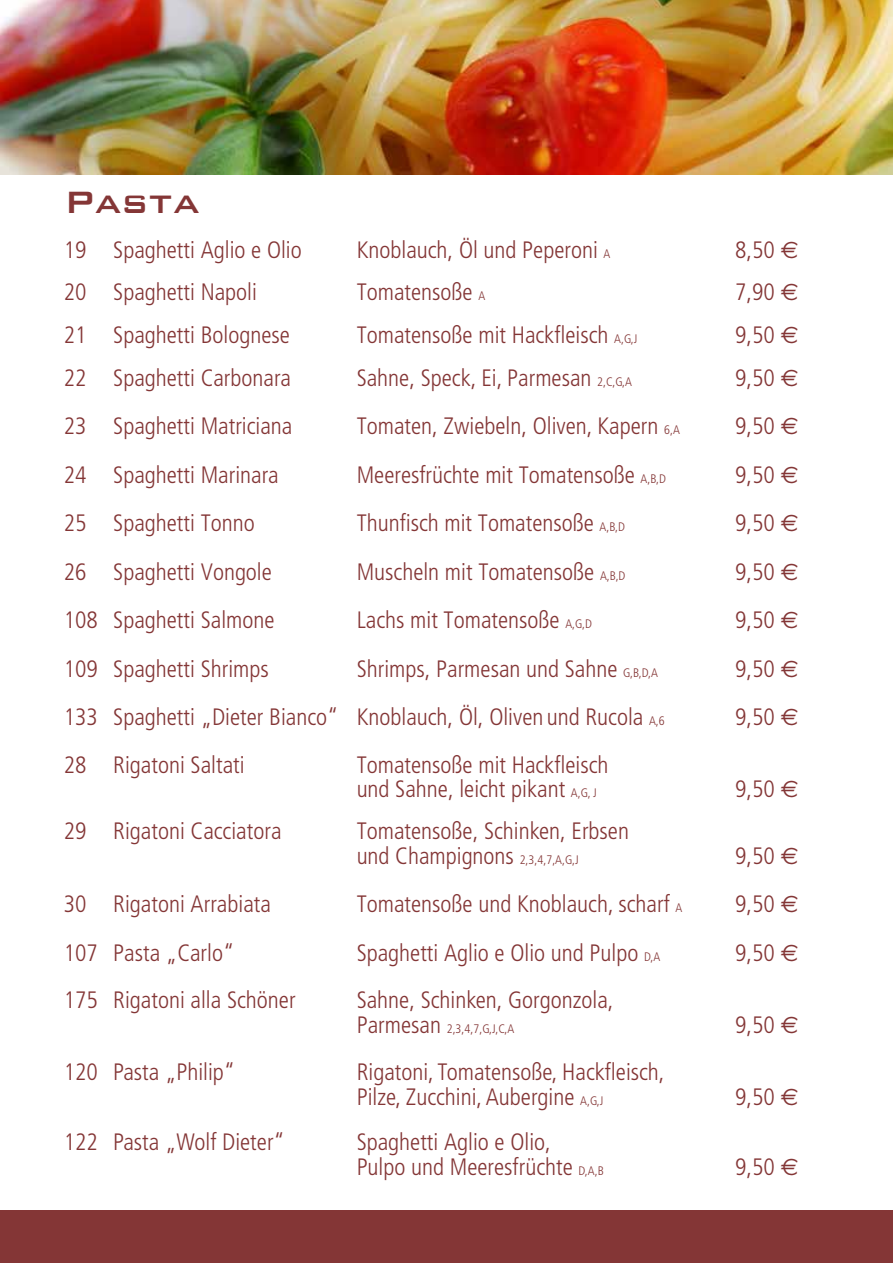
<style>
.page{position:relative;width:893px;height:1263px;background:#fff}
.page>*{position:absolute;margin:0;border:0;box-sizing:border-box;transform-origin:0 0}
.t1{font:500 41.25px "Bank Gothic";color:#843636}
.t2{font:300 condensed 23.7px/24.8px "Frutiger";color:#843636}
.t3{font:300 condensed 12.3px "Frutiger";color:#843636}
.s1{font-size:12.3px}
.s2{font-family:"Euro Sans";font-weight:400;font-stretch:normal}
.s3{font-size:23.7px}
</style>
<div class="page">
<img style="left:0;top:0;width:893px;height:174px">
<div style="left:0;top:1210px;width:893px;height:53px;background:#843636"></div>
<h1 class="t1" style="left:64px;top:170px;width:137px">Pasta</h1>
<p class="t2" style="left:64px;top:237px;width:240px">19 Spaghetti Aglio e Olio</p>
<p class="t2" style="left:357px;top:237px;width:255px">Knoblauch, Öl und Peperoni <span class="s1">A</span></p>
<p class="t2" style="left:735px;top:237px;width:65px">8,50 <span class="s2">€</span></p>
<p class="t2" style="left:64px;top:280px;width:195px">20 Spaghetti Napoli</p>
<p class="t2" style="left:357px;top:280px;width:130px">Tomatensoße <span class="s1">A</span></p>
<p class="t2" style="left:735px;top:280px;width:65px">7,90 <span class="s2">€</span></p>
<p class="t2" style="left:64px;top:323px;width:228px">21 Spaghetti Bolognese</p>
<p class="t2" style="left:357px;top:323px;width:282px">Tomatensoße mit Hackfleisch <span class="s1">A,G,J</span></p>
<p class="t2" style="left:735px;top:323px;width:65px">9,50 <span class="s2">€</span></p>
<p class="t2" style="left:64px;top:366px;width:229px">22 Spaghetti Carbonara</p>
<p class="t2" style="left:357px;top:366px;width:277px">Sahne, Speck, Ei, Parmesan <span class="s1">2,C,G,A</span></p>
<p class="t2" style="left:735px;top:366px;width:65px">9,50 <span class="s2">€</span></p>
<p class="t2" style="left:64px;top:414px;width:230px">23 Spaghetti Matriciana</p>
<p class="t2" style="left:357px;top:414px;width:325px">Tomaten, Zwiebeln, Oliven, Kapern <span class="s1">6,A</span></p>
<p class="t2" style="left:735px;top:414px;width:65px">9,50 <span class="s2">€</span></p>
<p class="t2" style="left:64px;top:462px;width:217px">24 Spaghetti Marinara</p>
<p class="t2" style="left:357px;top:462px;width:311px">Meeresfrüchte mit Tomatensoße <span class="s1">A,B,D</span></p>
<p class="t2" style="left:735px;top:462px;width:65px">9,50 <span class="s2">€</span></p>
<p class="t2" style="left:64px;top:511px;width:192px">25 Spaghetti Tonno</p>
<p class="t2" style="left:357px;top:511px;width:270px">Thunfisch mit Tomatensoße <span class="s1">A,B,D</span></p>
<p class="t2" style="left:735px;top:511px;width:65px">9,50 <span class="s2">€</span></p>
<p class="t2" style="left:64px;top:559px;width:210px">26 Spaghetti Vongole</p>
<p class="t2" style="left:357px;top:559px;width:270px">Muscheln mit Tomatensoße <span class="s1">A,B,D</span></p>
<p class="t2" style="left:735px;top:559px;width:65px">9,50 <span class="s2">€</span></p>
<p class="t2" style="left:64px;top:608px;width:212px">108 Spaghetti Salmone</p>
<p class="t2" style="left:357px;top:608px;width:237px">Lachs mit Tomatensoße <span class="s1">A,G,D</span></p>
<p class="t2" style="left:735px;top:608px;width:65px">9,50 <span class="s2">€</span></p>
<p class="t2" style="left:64px;top:656px;width:207px">109 Spaghetti Shrimps</p>
<p class="t2" style="left:357px;top:656px;width:303px">Shrimps, Parmesan und Sahne <span class="s1">G,B,D,A</span></p>
<p class="t2" style="left:735px;top:656px;width:65px">9,50 <span class="s2">€</span></p>
<p class="t2" style="left:64px;top:705px;width:603px">133 Spaghetti „Dieter Bianco“ Knoblauch, Öl, Oliven und Rucola <span class="s1">A,6</span></p>
<p class="t2" style="left:735px;top:705px;width:65px">9,50 <span class="s2">€</span></p>
<p class="t2" style="left:64px;top:752px;width:182px">28 Rigatoni Saltati</p>
<p class="t2" style="left:357px;top:752px;width:253px">Tomatensoße mit Hackfleisch und Sahne, leicht pikant <span class="s1">A,G, J</span></p>
<p class="t2" style="left:735px;top:777px;width:65px">9,50 <span class="s2">€</span></p>
<p class="t2" style="left:64px;top:819px;width:219px">29 Rigatoni Cacciatora</p>
<p class="t2" style="left:357px;top:819px;width:274px">Tomatensoße, Schinken, Erbsen und Champignons <span class="s1">2,3,4,7,A,G,J</span></p>
<p class="t2" style="left:735px;top:843px;width:65px">9,50 <span class="s2">€</span></p>
<p class="t2" style="left:64px;top:892px;width:209px">30 Rigatoni Arrabiata</p>
<p class="t2" style="left:357px;top:892px;width:327px">Tomatensoße und Knoblauch, scharf <span class="s1">A</span></p>
<p class="t2" style="left:735px;top:892px;width:65px">9,50 <span class="s2">€</span></p>
<p class="t2" style="left:64px;top:940px;width:172px">107 Pasta „Carlo“</p>
<p class="t2" style="left:357px;top:940px;width:305px">Spaghetti Aglio e Olio und Pulpo <span class="s1">D,A</span></p>
<p class="t2" style="left:735px;top:940px;width:65px">9,50 <span class="s2">€</span></p>
<p class="t2" style="left:64px;top:988px;width:233px">175 Rigatoni alla Schöner</p>
<p class="t2" style="left:357px;top:988px;width:258px">Sahne, Schinken, Gorgonzola,</p>
<p class="t3" style="left:357px;top:1022px;width:159px"><span class="s3">Parmesan</span> 2,3,4,7,G,J,C,A</p>
<p class="t2" style="left:735px;top:1013px;width:65px">9,50 <span class="s2">€</span></p>
<p class="t2" style="left:64px;top:1060px;width:173px">120 Pasta „Philip“</p>
<p class="t2" style="left:357px;top:1060px;width:309px">Rigatoni, Tomatensoße, Hackfleisch,<br>Pilze, Zucchini, Aubergine <span class="s1">A,G,J</span></p>
<p class="t2" style="left:735px;top:1085px;width:65px">9,50 <span class="s2">€</span></p>
<p class="t2" style="left:64px;top:1129px;width:223px">122 Pasta „Wolf Dieter“</p>
<p class="t2" style="left:357px;top:1129px;width:249px">Spaghetti Aglio e Olio,<br>Pulpo und Meeresfrüchte <span class="s1">D,A,B</span></p>
<p class="t2" style="left:735px;top:1154px;width:65px">9,50 <span class="s2">€</span></p>
</div>
